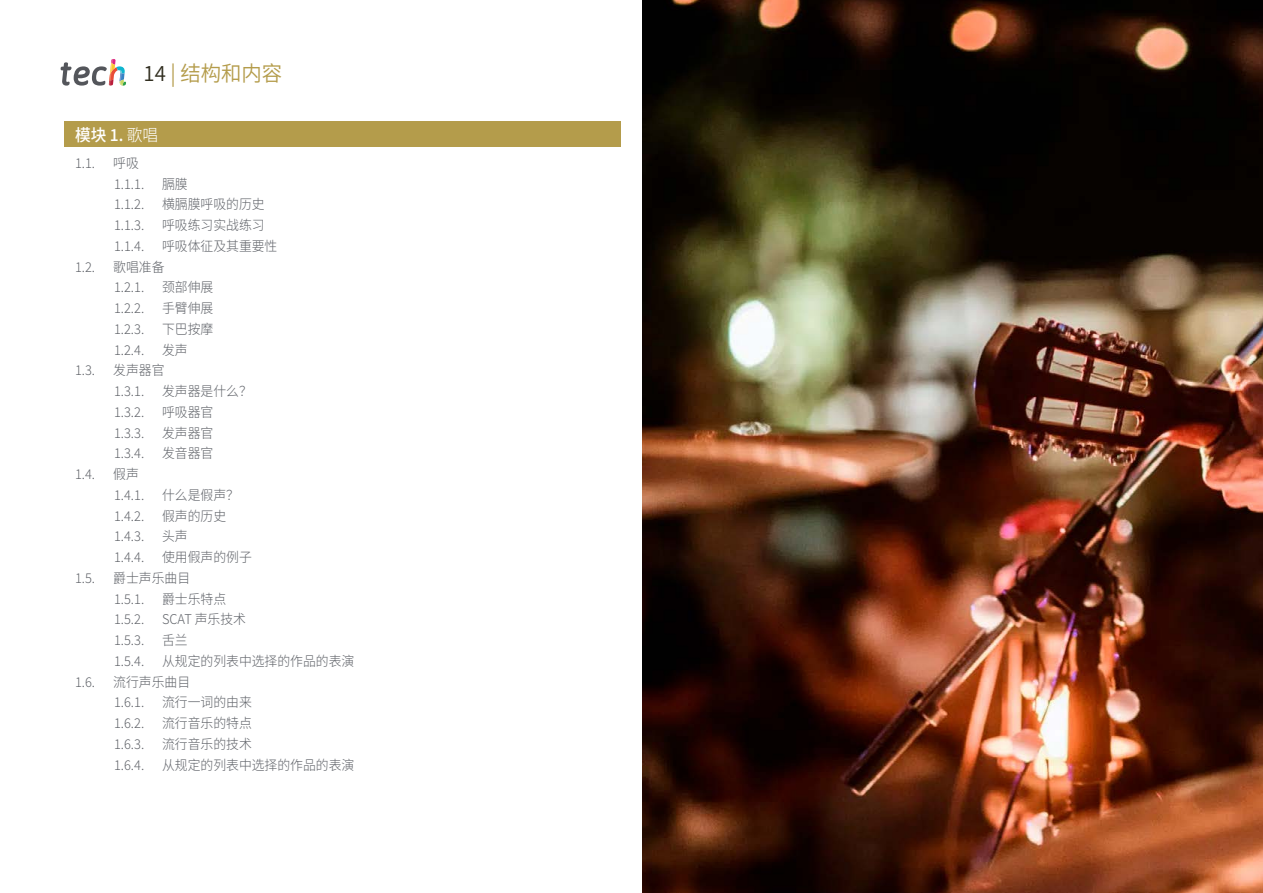
<style>
.page{position:relative;width:1263px;height:893px;background:#fff}
.page>*{position:absolute;margin:0;border:0;box-sizing:border-box;transform-origin:0 0}
.t1{font:21px "Source Han Sans CN";color:#b49c4b}
.t2{font:500 16.5px "Source Han Sans CN";color:#fff;scale:.95 1}
.t3{font:300 13.5px/20.7px "Source Han Sans CN";color:#61646a;scale:.95 1}
.s1{color:#312e20}
.s2{font-weight:300}
</style>
<div class="page">
<div style="left:64px;top:121px;width:557px;height:26px;background:#b49c4b"></div>
<svg style="left:61px;top:59px;width:65px;height:27px"></svg>
<img style="left:642px;top:0;width:621px;height:893px">
<h1 class="t1" style="left:144px;top:61px;width:140px"><span class="s1">14</span> | 结构和内容</h1>
<p class="t2" style="left:75px;top:125px;width:89px">模块 1. <span class="s2">歌唱</span></p>
<p class="t3" style="left:75px;top:153px;width:23px">1.1.</p>
<p class="t3" style="left:113px;top:153px;width:34px">呼吸<br>1.1.1.</p>
<p class="t3" style="left:162px;top:174px;width:28px">膈膜</p>
<p class="t3" style="left:114px;top:194px;width:33px">1.1.2.</p>
<p class="t3" style="left:162px;top:194px;width:109px">横膈膜呼吸的历史</p>
<p class="t3" style="left:114px;top:215px;width:33px">1.1.3.</p>
<p class="t3" style="left:162px;top:215px;width:109px">呼吸练习实战练习</p>
<p class="t3" style="left:114px;top:236px;width:33px">1.1.4.</p>
<p class="t3" style="left:162px;top:236px;width:123px">呼吸体征及其重要性</p>
<p class="t3" style="left:75px;top:257px;width:23px">1.2.</p>
<p class="t3" style="left:113px;top:257px;width:55px">歌唱准备<br>1.2.1.</p>
<p class="t3" style="left:162px;top:277px;width:55px">颈部伸展</p>
<p class="t3" style="left:114px;top:298px;width:33px">1.2.2.</p>
<p class="t3" style="left:162px;top:298px;width:55px">手臂伸展</p>
<p class="t3" style="left:114px;top:319px;width:33px">1.2.3.</p>
<p class="t3" style="left:162px;top:319px;width:55px">下巴按摩</p>
<p class="t3" style="left:114px;top:340px;width:33px">1.2.4.</p>
<p class="t3" style="left:162px;top:340px;width:28px">发声</p>
<p class="t3" style="left:75px;top:360px;width:23px">1.3.</p>
<p class="t3" style="left:113px;top:360px;width:55px">发声器官<br>1.3.1.</p>
<p class="t3" style="left:162px;top:381px;width:96px">发声器是什么？</p>
<p class="t3" style="left:114px;top:402px;width:33px">1.3.2.</p>
<p class="t3" style="left:162px;top:402px;width:55px">呼吸器官</p>
<p class="t3" style="left:114px;top:423px;width:33px">1.3.3.</p>
<p class="t3" style="left:162px;top:423px;width:55px">发声器官</p>
<p class="t3" style="left:114px;top:443px;width:33px">1.3.4.</p>
<p class="t3" style="left:162px;top:443px;width:55px">发音器官</p>
<p class="t3" style="left:75px;top:464px;width:23px">1.4.</p>
<p class="t3" style="left:113px;top:464px;width:34px">假声<br>1.4.1.</p>
<p class="t3" style="left:162px;top:485px;width:83px">什么是假声？</p>
<p class="t3" style="left:114px;top:506px;width:33px">1.4.2.</p>
<p class="t3" style="left:162px;top:506px;width:69px">假声的历史</p>
<p class="t3" style="left:114px;top:526px;width:33px">1.4.3.</p>
<p class="t3" style="left:162px;top:526px;width:28px">头声</p>
<p class="t3" style="left:114px;top:547px;width:33px">1.4.4.</p>
<p class="t3" style="left:162px;top:547px;width:96px">使用假声的例子</p>
<p class="t3" style="left:75px;top:568px;width:23px">1.5.</p>
<p class="t3" style="left:113px;top:568px;width:82px">爵士声乐曲目<br>1.5.1.</p>
<p class="t3" style="left:162px;top:589px;width:69px">爵士乐特点</p>
<p class="t3" style="left:114px;top:609px;width:33px">1.5.2.</p>
<p class="t3" style="left:162px;top:609px;width:90px">SCAT 声乐技术</p>
<p class="t3" style="left:114px;top:630px;width:33px">1.5.3.</p>
<p class="t3" style="left:162px;top:630px;width:28px">舌兰</p>
<p class="t3" style="left:114px;top:651px;width:33px">1.5.4.</p>
<p class="t3" style="left:162px;top:651px;width:204px">从规定的列表中选择的作品的表演</p>
<p class="t3" style="left:75px;top:672px;width:23px">1.6.</p>
<p class="t3" style="left:113px;top:672px;width:82px">流行声乐曲目<br>1.6.1.</p>
<p class="t3" style="left:162px;top:692px;width:96px">流行一词的由来</p>
<p class="t3" style="left:114px;top:713px;width:33px">1.6.2.</p>
<p class="t3" style="left:162px;top:713px;width:96px">流行音乐的特点</p>
<p class="t3" style="left:114px;top:734px;width:33px">1.6.3.</p>
<p class="t3" style="left:162px;top:734px;width:96px">流行音乐的技术</p>
<p class="t3" style="left:114px;top:755px;width:33px">1.6.4.</p>
<p class="t3" style="left:162px;top:755px;width:204px">从规定的列表中选择的作品的表演</p>
</div>
